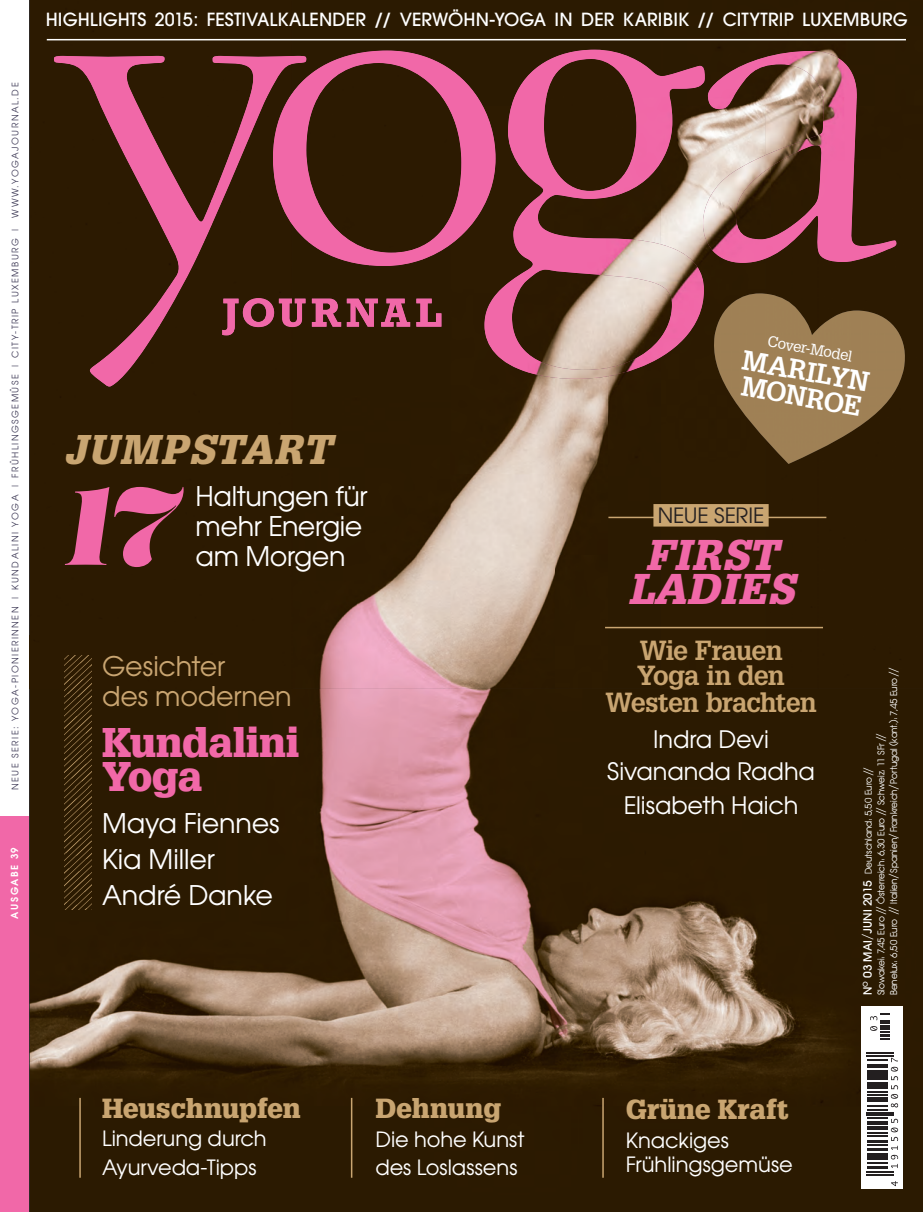
<style>
.page{position:relative;width:923px;height:1212px;background:#fff}
.page>*{position:absolute;margin:0;border:0;box-sizing:border-box;transform-origin:0 0}
.t1{font:italic 900 42px/34.5px "Glypha";letter-spacing:.025em;color:#f168a8;text-align:center}
.t2{font:900 40.5px/34.5px "Glypha";letter-spacing:-.015em;color:#f168a8}
.t3{font:italic 900 40.5px "Glypha";letter-spacing:.035em;color:#c9a571}
.t4{font:27px/36px "Avant Garde";letter-spacing:-.01em;color:#fff}
.t5{font:700 27px/26.2px "Glypha";letter-spacing:-.035em;color:#c9a571;text-align:center}
.t6{font:900 27px "Glypha";letter-spacing:.005em;color:#c9a571}
.t7{font:27px/30px "Avant Garde";letter-spacing:-.005em;color:#c9a571}
.t8{font:700 27px/25.5px "Glypha";color:#fff}
.t9{font:24px/31.5px "Avant Garde";letter-spacing:-.005em;color:#fff;text-align:center}
.t10{font:21px/28.5px "Avant Garde";letter-spacing:-.005em;color:#fff}
.t11{font:21px "Avant Garde";letter-spacing:-.005em;color:#231f20}
.t12{font:500 18px "Avant Garde";letter-spacing:.005em;color:#fff}
.t13{font:15px "Glypha";color:#fff}
.t14{font:9.75px/12.8px "Avant Garde Two BQ";letter-spacing:-.005em;color:#fff}
.t15{font:600 9.75px "Avant Garde";letter-spacing:.16em;color:#fff}
.t16{font:9px "Avant Garde";letter-spacing:.16em;color:#3f3b57}
.s1{font-weight:500;font-size:12px}
</style>
<div class="page">
<div style="left:0;top:816px;width:53px;height:396px;background:#f168a8"></div>
<img style="left:30px;top:689px;width:893px;height:523px">
<div style="left:30px;top:0;width:262px;height:689px;background:#2c1a01"></div>
<div style="left:292px;top:0;width:631px;height:105px;background:#2b1a01"></div>
<img style="left:450px;top:291px;width:105px;height:398px">
<div style="left:660px;top:291px;width:105px;height:398px;background:#2d1b01"></div>
<img style="left:896px;top:105px;width:27px;height:53px">
<div style="left:818px;top:158px;width:105px;height:531px;background:#2c1a01"></div>
<img style="left:292px;top:242px;width:158px;height:447px">
<div style="left:608px;top:379px;width:52px;height:310px;background:#2b1a01"></div>
<img style="left:555px;top:379px;width:53px;height:310px">
<div style="left:765px;top:464px;width:53px;height:225px;background:#2c1a01"></div>
<img style="left:222px;top:298px;width:219px;height:37px">
<div style="left:306px;top:98px;width:116px;height:155px;background:#2c1a01"></div>
<img style="left:528px;top:291px;width:131px;height:47px">
<img style="left:54px;top:56px;width:105px;height:90px">
<img style="left:159px;top:50px;width:698px;height:48px">
<img style="left:211px;top:97px;width:106px;height:145px">
<img style="left:422px;top:97px;width:422px;height:194px">
<img style="left:844px;top:97px;width:52px;height:165px">
<img style="left:120px;top:146px;width:92px;height:96px">
<img style="left:317px;top:199px;width:53px;height:66px">
<img style="left:159px;top:242px;width:45px;height:85px">
<svg style="left:308px;top:242px;width:9px;height:6px"></svg>
<img style="left:369px;top:246px;width:54px;height:20px">
<img style="left:106px;top:301px;width:53px;height:86px">
<img style="left:484px;top:290px;width:44px;height:82px">
<img style="left:659px;top:290px;width:45px;height:49px">
<img style="left:87px;top:356px;width:20px;height:30px">
<img style="left:528px;top:338px;width:156px;height:41px">
<hr style="left:47px;top:39px;width:859px;height:1px;background:#fff">
<img style="left:710px;top:293px;width:196px;height:171px">
<div style="left:862px;top:1007px;width:40px;height:181px;background:#fff"></div>
<svg style="left:867px;top:1174px;width:27px;height:1px"></svg>
<hr style="left:867px;top:1171px;width:27px;height:2px;background:#231f20">
<svg style="left:891px;top:1181px;width:7px;height:5px"></svg>
<hr style="left:867px;top:1167px;width:20px;height:2px;background:#231f20">
<svg style="left:867px;top:1055px;width:31px;height:113px"></svg>
<hr style="left:867px;top:1052px;width:27px;height:2px;background:#231f20">
<svg style="left:870px;top:1014px;width:19px;height:25px"></svg>
<img style="left:64px;top:656px;width:27px;height:254px">
<hr style="left:351px;top:1098px;width:1px;height:80px;background:#c9a571">
<hr style="left:79px;top:1098px;width:2px;height:80px;background:#c9a571">
<hr style="left:602px;top:1098px;width:2px;height:80px;background:#c9a571">
<hr style="left:608px;top:517px;width:218px;height:1px;background:#c9a571">
<hr style="left:605px;top:627px;width:218px;height:1px;background:#c9a571">
<div style="left:653px;top:504px;width:115px;height:22px;background:#c9a571"></div>
<svg style="left:65px;top:487px;width:119px;height:80px;background:#843d4c"></svg>
<p class="t16" style="left:9px;top:790px;width:709px;rotate:-90deg">NEUE SERIE: YOGA-PIONIERINNEN | KUNDALINI YOGA | FRÜHLINGSGEMÜSE | CITY-TRIP LUXEMBURG | WWW.YOGAJOURNAL.DE</p>
<p class="t15" style="left:8px;top:918px;width:72px;rotate:-90deg">AUSGABE 39</p>
<h3 class="t12" style="left:46px;top:8px;width:863px">HIGHLIGHTS 2015: FESTIVALKALENDER // VERWÖHN-YOGA IN DER KARIBIK // CITYTRIP LUXEMBURG</h3>
<h2 class="t3" style="left:64px;top:425px;width:268px">JUMPSTART</h2>
<h3 class="t4" style="left:196px;top:480px;width:174px;line-height:30px">Haltungen für mehr Energie am Morgen</h3>
<h3 class="t7" style="left:102px;top:650px;width:191px">Gesichter<br>des modernen</h3>
<h2 class="t2" style="left:102px;top:725px;width:199px">Kundalini<br>Yoga</h2>
<h3 class="t4" style="left:102px;top:805px;width:179px">Maya Fiennes<br>Kia Miller<br>André Danke</h3>
<h3 class="t13" style="left:769px;top:332px;width:87px;rotate:10deg">Cover-Model</h3>
<h3 class="t8" style="left:745px;top:346px;width:130px;rotate:10deg">MARILYN<br>MONROE</h3>
<h3 class="t11" style="left:658px;top:502px;width:108px">NEUE SERIE</h3>
<h1 class="t1" style="left:628px;top:537px;width:167px">FIRST<br>LADIES</h1>
<h3 class="t5" style="left:605px;top:636px;width:213px">Wie Frauen<br>Yoga in den<br>Westen brachten</h3>
<h3 class="t9" style="left:607px;top:723px;width:209px">Indra Devi<br>Sivananda Radha</h3>
<h3 class="t9" style="left:623px;top:789px;width:176px">Elisabeth Haich</h3>
<p class="t14" style="left:862px;top:995px;width:329px;rotate:-90deg"><span class="s1">N</span><sup>O</sup> <span class="s1">03 MAI / JUNI 2015</span> Deutschland: 5,50 Euro //<br>Slowakei: 7,45 Euro // Österreich: 6,30 Euro // Schweiz: 11 SFr //<br>Benelux: 6,50 Euro // Italien / Spanien / Frankreich / Portugal (kont.): 7,45 Euro //</p>
<h3 class="t6" style="left:102px;top:1091px;width:200px">Heuschnupfen</h3>
<h3 class="t10" style="left:102px;top:1124px;width:166px">Linderung durch<br>Ayurveda-Tipps</h3>
<h3 class="t6" style="left:375px;top:1092px;width:128px">Dehnung</h3>
<h3 class="t10" style="left:375px;top:1124px;width:151px">Die hohe Kunst des Loslassens</h3>
<h3 class="t6" style="left:626px;top:1093px;width:164px">Grüne Kraft</h3>
<h3 class="t10" style="left:626px;top:1128px;width:168px;line-height:24px">Knackiges<br>Frühlingsgemüse</h3>
</div>
